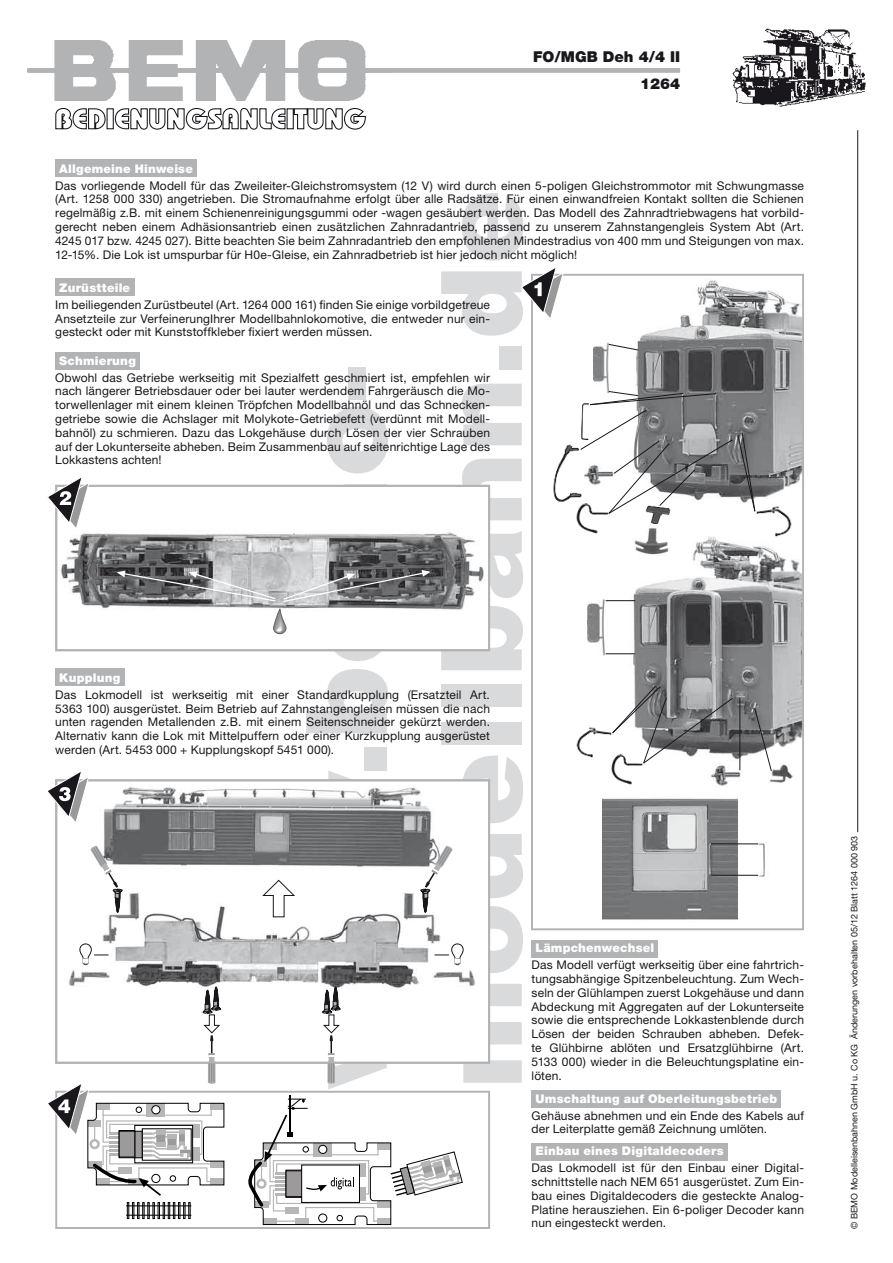
<style>
.page{position:relative;width:893px;height:1263px;background:#fff}
.page>*{position:absolute;margin:0;border:0;box-sizing:border-box;transform-origin:0 0}
.t1{font:900 15px/27px "Helvetica Neue LT";color:#1a171c;text-align:right}
.t2{font:12px/13.8px "Helvetica Neue LT";letter-spacing:.015em;color:#1a171c;text-align:justify}
.t3{font:900 12px "Helvetica Neue LT";letter-spacing:.02em;color:#fff}
.t4{font:9px "Helvetica Neue LT";color:#1a171c}
</style>
<div class="page">
<svg style="left:463px;top:984px;width:59px;height:99px"></svg>
<svg style="left:463px;top:755px;width:60px;height:68px"></svg>
<div style="left:441px;top:722px;width:81px;height:23px;background:#d9dadb"></div>
<div style="left:441px;top:685px;width:81px;height:22px;background:#d9dadb"></div>
<svg style="left:441px;top:606px;width:82px;height:64px"></svg>
<svg style="left:490px;top:531px;width:33px;height:67px"></svg>
<svg style="left:441px;top:459px;width:81px;height:61px"></svg>
<svg style="left:462px;top:384px;width:60px;height:61px"></svg>
<div style="left:499px;top:346px;width:23px;height:24px;background:#d9dadb"></div>
<div style="left:364px;top:747px;width:23px;height:24px;background:#d9dadb"></div>
<svg style="left:306px;top:669px;width:82px;height:64px"></svg>
<svg style="left:327px;top:407px;width:61px;height:66px"></svg>
<div style="left:349px;top:368px;width:17px;height:32px;background:#d9dadb"></div>
<div style="left:55px;top:779px;width:435px;height:285px;background:#fff"></div>
<div style="left:55px;top:485px;width:435px;height:166px;background:#fff"></div>
<img style="left:60px;top:532px;width:425px;height:78px">
<img style="left:624px;top:536px;width:177px;height:227px">
<img style="left:636px;top:280px;width:165px;height:218px">
<img style="left:732px;top:29px;width:134px;height:78px">
<div style="left:55px;top:779px;width:435px;height:285px;border:2px solid #b1b3b4"></div>
<div style="left:55px;top:485px;width:435px;height:166px;border:2px solid #b1b3b4"></div>
<div style="left:531px;top:274px;width:273px;height:656px;border:2px solid #b1b3b4"></div>
<img style="left:603px;top:798px;width:134px;height:122px">
<img style="left:115px;top:905px;width:304px;height:83px">
<img style="left:103px;top:787px;width:329px;height:80px">
<img style="left:403px;top:892px;width:16px;height:52px">
<img style="left:433px;top:973px;width:42px;height:13px">
<img style="left:103px;top:892px;width:37px;height:52px">
<img style="left:69px;top:970px;width:41px;height:16px">
<div style="left:55px;top:1091px;width:435px;height:138px;border:2px solid #b1b3b4"></div>
<hr style="left:289px;top:1095px;width:2px;height:39px;background:#010000">
<svg style="left:248px;top:1098px;width:215px;height:127px"></svg>
<img style="left:576px;top:727px;width:35px;height:31px">
<img style="left:610px;top:754px;width:33px;height:31px">
<img style="left:711px;top:763px;width:30px;height:23px">
<img style="left:769px;top:762px;width:25px;height:21px">
<svg style="left:48px;top:478px;width:42px;height:51px"></svg>
<svg style="left:48px;top:772px;width:41px;height:51px"></svg>
<svg style="left:261px;top:879px;width:34px;height:39px"></svg>
<svg style="left:441px;top:193px;width:123px;height:143px"></svg>
<svg style="left:611px;top:685px;width:122px;height:79px"></svg>
<hr style="left:739px;top:698px;width:1px;height:72px;background:#1a171c">
<svg style="left:754px;top:707px;width:18px;height:65px"></svg>
<svg style="left:323px;top:771px;width:64px;height:318px"></svg>
<svg style="left:80px;top:943px;width:29px;height:22px"></svg>
<img style="left:593px;top:342px;width:16px;height:49px">
<img style="left:588px;top:599px;width:19px;height:57px">
<img style="left:553px;top:444px;width:27px;height:59px">
<img style="left:754px;top:506px;width:39px;height:32px">
<img style="left:651px;top:514px;width:19px;height:10px">
<img style="left:756px;top:843px;width:9px;height:34px">
<img style="left:632px;top:528px;width:39px;height:29px">
<img style="left:576px;top:507px;width:32px;height:27px">
<hr style="left:711px;top:843px;width:47px;height:1px;background:#1a171c">
<hr style="left:711px;top:875px;width:47px;height:1px;background:#1a171c">
<svg style="left:419px;top:834px;width:104px;height:139px"></svg>
<svg style="left:90px;top:845px;width:34px;height:67px"></svg>
<svg style="left:117px;top:484px;width:314px;height:177px"></svg>
<svg style="left:608px;top:343px;width:31px;height:8px"></svg>
<svg style="left:580px;top:391px;width:176px;height:123px"></svg>
<svg style="left:606px;top:653px;width:29px;height:1px"></svg>
<svg style="left:606px;top:600px;width:29px;height:1px"></svg>
<svg style="left:48px;top:987px;width:176px;height:232px"></svg>
<div style="left:55px;top:279px;width:79px;height:17px;background:#b1b3b4"></div>
<div style="left:55px;top:669px;width:69px;height:17px;background:#b1b3b4"></div>
<div style="left:55px;top:160px;width:142px;height:17px;background:#b1b3b4"></div>
<div style="left:55px;top:352px;width:85px;height:17px;background:#b1b3b4"></div>
<div style="left:531px;top:940px;width:127px;height:17px;background:#b1b3b4"></div>
<div style="left:531px;top:1143px;width:197px;height:17px;background:#b1b3b4"></div>
<div style="left:531px;top:1090px;width:250px;height:18px;background:#b1b3b4"></div>
<img style="left:54px;top:41px;width:312px;height:60px">
<div style="left:28px;top:68px;width:652px;height:5px;background:#b1b3b4"></div>
<hr style="left:857px;top:130px;width:1px;height:702px;background:#1a171c">
<svg style="left:55px;top:108px;width:311px;height:22px"></svg>
<p class="t1" style="left:533px;top:43px;width:149px">FO/MGB Deh 4/4 II<br>1264</p>
<p class="t3" style="left:59px;top:161px;width:135px">Allgemeine Hinweise</p>
<p class="t2" style="left:55px;top:178px;width:750px">Das vorliegende Modell für das Zweileiter-Gleichstromsystem (12 V) wird durch einen 5-poligen Gleichstrommotor mit Schwungmasse (Art. 1258 000 330) angetrieben. Die Stromaufnahme erfolgt über alle Radsätze. Für einen einwandfreien Kontakt sollten die Schienen regelmäßig z.B. mit einem Schienenreinigungsgummi oder -wagen gesäubert werden. Das Modell des Zahnradtriebwagens hat vorbild&shy;gerecht neben einem Adhäsionsantrieb einen zusätzlichen Zahnradantrieb, passend zu unserem Zahnstangengleis System Abt (Art.<br>4245 017 bzw. 4245 027). Bitte beachten Sie beim Zahnradantrieb den empfohlenen Mindestradius von 400 mm und Steigungen von max.<br>12-15%. Die Lok ist umspurbar für H0e-Gleise, ein Zahnradbetrieb ist hier jedoch nicht möglich!</p>
<p class="t3" style="left:59px;top:280px;width:72px">Zurüstteile</p>
<p class="t2" style="left:55px;top:297px;width:436px">Im beiliegenden Zurüstbeutel (Art. 1264 000 161) finden Sie einige vorbildgetreue Ansetzteile zur VerfeinerungIhrer Modellbahnlokomotive, die entweder nur ein&shy;gesteckt oder mit Kunststoffkleber fixiert werden müssen.</p>
<p class="t3" style="left:59px;top:353px;width:78px">Schmierung</p>
<p class="t2" style="left:55px;top:370px;width:436px">Obwohl das Getriebe werkseitig mit Spezialfett geschmiert ist, empfehlen wir nach längerer Betriebsdauer oder bei lauter werdendem Fahrgeräusch die Mo&shy;torwellenlager mit einem kleinen Tröpfchen Modellbahnöl und das Schnecken&shy;getriebe sowie die Achslager mit Molykote-Getriebefett (verdünnt mit Modell&shy;bahnöl) zu schmieren. Dazu das Lokgehäuse durch Lösen der vier Schrauben auf der Lokunterseite abheben. Beim Zusammenbau auf seitenrichtige Lage des Lokkastens achten!</p>
<p class="t3" style="left:59px;top:670px;width:62px">Kupplung</p>
<p class="t2" style="left:55px;top:687px;width:436px">Das Lokmodell ist werkseitig mit einer Standardkupplung (Ersatzteil Art.<br>5363 100) ausgerüstet. Beim Betrieb auf Zahnstangengleisen müssen die nach unten ragenden Metallenden z.B. mit einem Seitenschneider gekürzt werden.<br>Alternativ kann die Lok mit Mittelpuffern oder einer Kurzkupplung ausgerüstet werden (Art. 5453 000 + Kupplungskopf 5451 000).</p>
<p class="t3" style="left:536px;top:941px;width:120px">Lämpchenwechsel</p>
<p class="t2" style="left:531px;top:958px;width:274px">Das Modell verfügt werkseitig über eine fahrtrich&shy;tungsabhängige Spitzenbeleuchtung. Zum Wech&shy;seln der Glühlampen zuerst Lokgehäuse und dann Abdeckung mit Aggregaten auf der Lokunterseite sowie die entsprechende Lokkastenblende durch Lösen der beiden Schrauben abheben. Defek&shy;te Glühbirne ablöten und Ersatzglühbirne (Art.<br>5133 000) wieder in die Beleuchtungsplatine ein&shy;löten.</p>
<p class="t3" style="left:536px;top:1091px;width:243px">Umschaltung auf Oberleitungsbetrieb</p>
<p class="t2" style="left:531px;top:1108px;width:274px">Gehäuse abnehmen und ein Ende des Kabels auf der Leiterplatte gemäß Zeichnung umlöten.</p>
<p class="t3" style="left:536px;top:1144px;width:190px">Einbau eines Digitaldecoders</p>
<p class="t2" style="left:531px;top:1161px;width:274px">Das Lokmodell ist für den Einbau einer Digital&shy;schnittstelle nach NEM 651 ausgerüstet. Zum Ein&shy;bau eines Digitaldecoders die gesteckte Analog-Platine herausziehen. Ein 6-poliger Decoder kann nun eingesteckt werden.</p>
<p class="t4" style="left:849px;top:1229px;width:395px;rotate:-90deg">© BEMO Modelleisenbahnen GmbH u. Co KG Änderungen vorbehalten 05/12 Blatt 1264 000 903</p>
</div>
